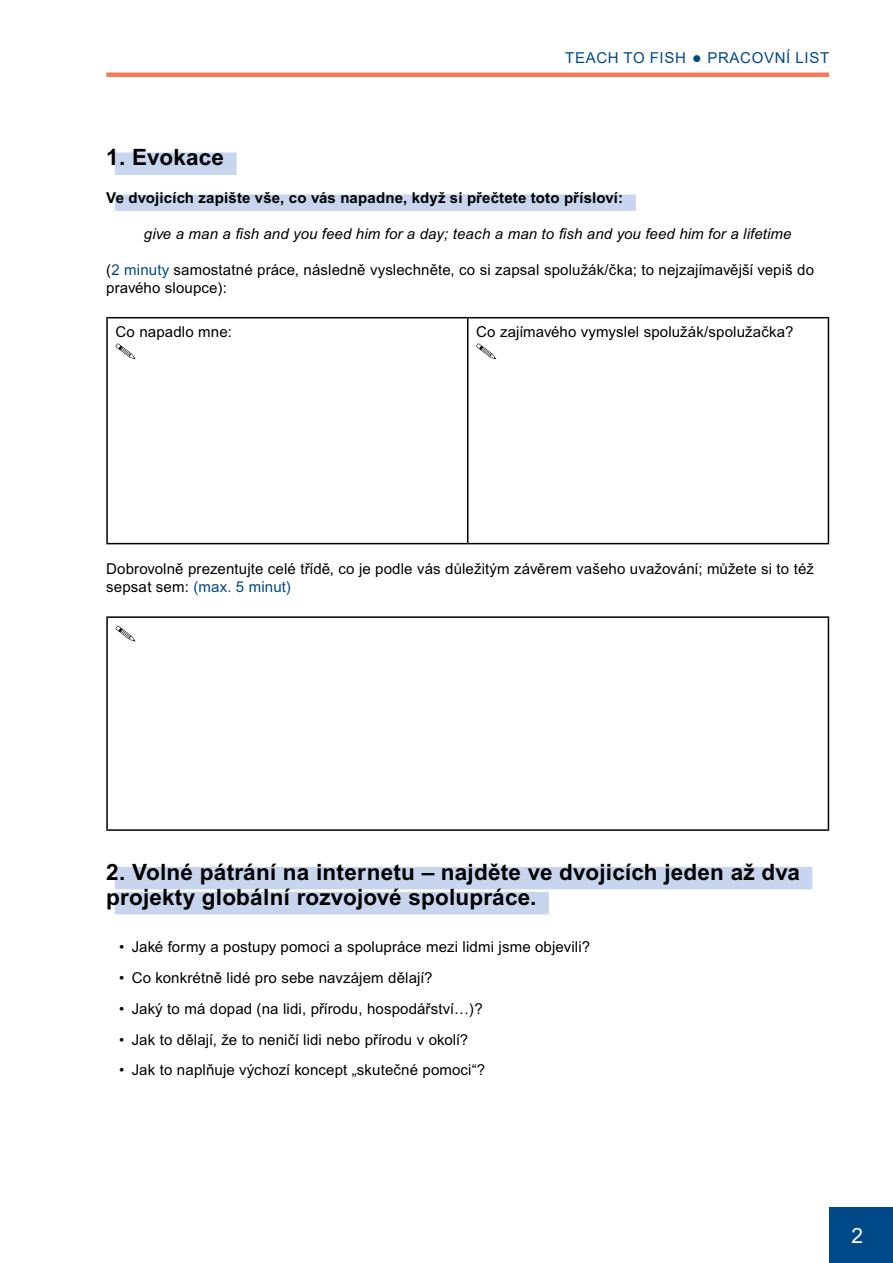
<style>
.page{position:relative;width:893px;height:1263px;background:#fff}
.page>*{position:absolute;margin:0;border:0;box-sizing:border-box;transform-origin:0 0}
.t1{font:700 22.5px/25px "Arial MT Pro";letter-spacing:.01em;color:#000}
.t2{font:21px "Arial MT Pro";color:#fff}
.t3{font:15px/18px "Arial MT Pro";letter-spacing:.01em;color:#000}
.t4{font:italic 15px "Arial MT Pro";letter-spacing:.01em;color:#000}
.t5{font:700 15px "Arial MT Pro";letter-spacing:.01em;color:#000}
.t6{font:15px "Arial";letter-spacing:.045em;color:#004989}
.s1{color:#004989}
</style>
<div class="page">
<div style="left:829px;top:1207px;width:64px;height:56px;background:#004989"></div>
<div style="left:106px;top:72px;width:723px;height:5px;background:#f47a5c"></div>
<div style="left:115px;top:152px;width:122px;height:23px;background:#c7d6ee"></div>
<div style="left:115px;top:194px;width:521px;height:17px;background:#c7d6ee"></div>
<div style="left:115px;top:867px;width:697px;height:22px;background:#c7d6ee"></div>
<div style="left:115px;top:892px;width:434px;height:22px;background:#c7d6ee"></div>
<hr style="left:106px;top:317px;width:362px;height:1px;background:#000">
<hr style="left:106px;top:318px;width:2px;height:225px;background:#000">
<hr style="left:468px;top:317px;width:361px;height:1px;background:#000">
<hr style="left:467px;top:318px;width:1px;height:225px;background:#000">
<hr style="left:828px;top:318px;width:1px;height:225px;background:#000">
<hr style="left:106px;top:543px;width:362px;height:1px;background:#000">
<hr style="left:468px;top:543px;width:361px;height:1px;background:#000">
<svg style="left:116px;top:343px;width:20px;height:16px"></svg>
<svg style="left:476px;top:343px;width:20px;height:16px"></svg>
<hr style="left:106px;top:616px;width:723px;height:2px;background:#000">
<hr style="left:106px;top:618px;width:2px;height:211px;background:#000">
<hr style="left:828px;top:618px;width:1px;height:211px;background:#000">
<hr style="left:106px;top:829px;width:723px;height:2px;background:#000">
<svg style="left:116px;top:626px;width:20px;height:15px"></svg>
<p class="t6" style="left:565px;top:48px;width:177px">TEACH TO FISH ● PRACO</p>
<p class="t6" style="left:764px;top:48px;width:50px">VNÍ LIST</p>
<h1 class="t1" style="left:106px;top:145px;width:119px">1. Evokace</h1>
<p class="t5" style="left:106px;top:189px;width:518px">Ve dvojicích zapište vše, co vás napadne, když si přečtete toto přísloví:</p>
<p class="t4" style="left:144px;top:225px;width:649px">give a man a fish and you feed him for a day; teach a man to fish and you feed him for a lifetime</p>
<p class="t3" style="left:106px;top:261px;width:709px">(<span class="s1">2 minuty</span> samostatné práce, následně vyslechněte, co si zapsal spolužák/čka; to nejzajímavější vepiš do pravého sloupce):</p>
<p class="t3" style="left:116px;top:324px;width:118px">Co napadlo mne:</p>
<p class="t3" style="left:476px;top:324px;width:319px">Co zajímavého vymyslel spolužák/spolužačka?</p>
<p class="t3" style="left:106px;top:561px;width:709px">Dobrovolně prezentujte celé třídě, co je podle vás důležitým závěrem vašeho uvažování; můžete si to též sepsat sem: <span class="s1">(max. 5 minut)</span></p>
<h1 class="t1" style="left:106px;top:860px;width:695px">2. Volné pátrání na internetu – najděte ve dvojicích jeden až dva projekty globální rozvojové spolupráce.</h1>
<p class="t3" style="left:119px;top:939px;width:473px">• Jaké formy a postupy pomoci a spolupráce mezi lidmi jsme objevili?</p>
<p class="t3" style="left:119px;top:970px;width:315px">• Co konkrétně lidé pro sebe navzájem dělají?</p>
<p class="t3" style="left:119px;top:1000px;width:365px">• Jaký to má dopad (na lidi, přírodu, hospodářství…)?</p>
<p class="t3" style="left:119px;top:1031px;width:351px">• Jak to dělají, že to neničí lidi nebo přírodu v okolí?</p>
<p class="t3" style="left:119px;top:1062px;width:368px">• Jak to naplňuje výchozí koncept „skutečné pomoci“?</p>
<h2 class="t2" style="left:851px;top:1224px;width:13px">2</h2>
</div>
